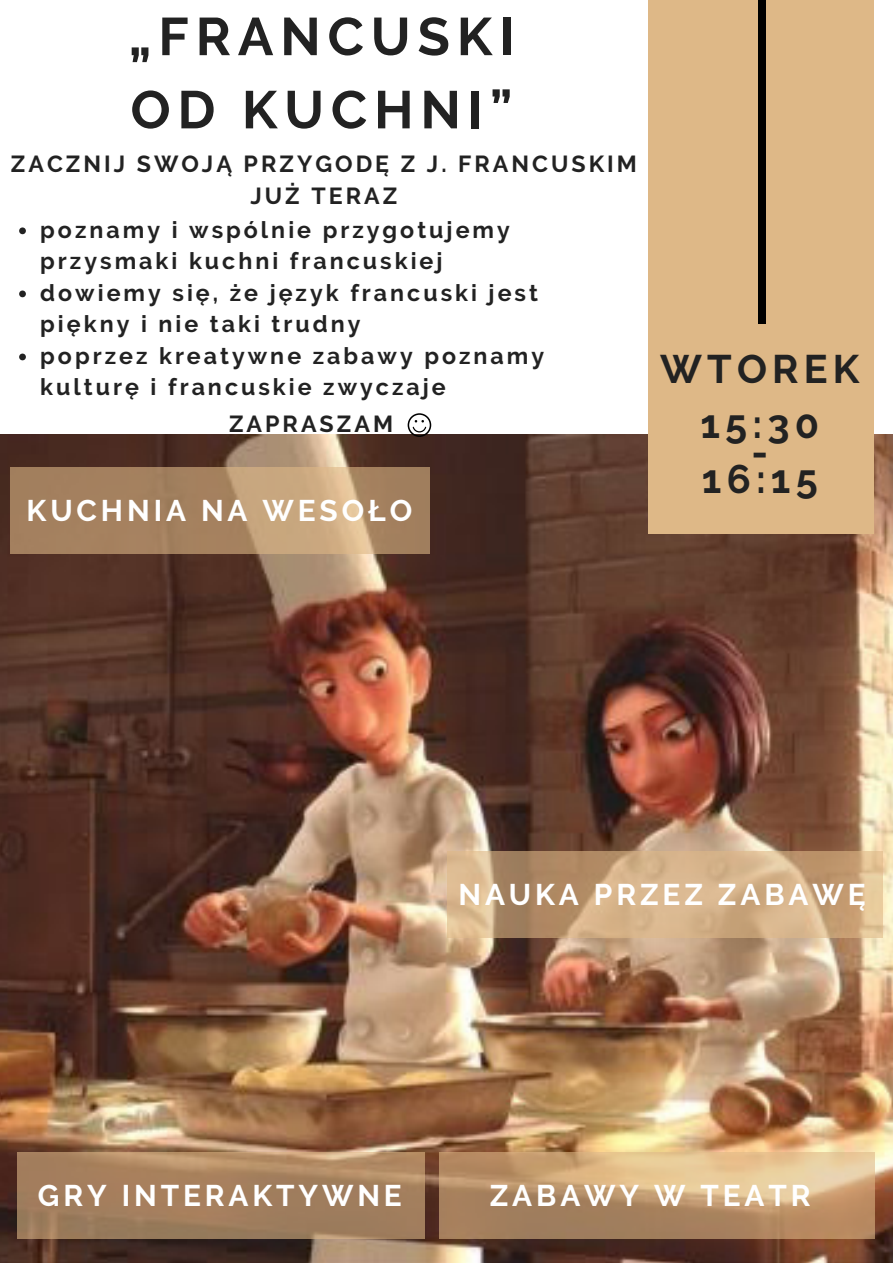
<style>
.page{position:relative;width:893px;height:1263px;background:#fff}
.page>*{position:absolute;margin:0;border:0;box-sizing:border-box;transform-origin:0 0}
.t1{font:700 52.95px/73.2px "Raleway";letter-spacing:.13em;color:#222}
.t2{font:700 39.75px/55.2px "Raleway";letter-spacing:.13em;color:#222;text-align:center}
.t3{font:700 29.85px "Raleway";letter-spacing:.13em;color:#fff}
.t4{font:700 23.25px/31.5px "Raleway";letter-spacing:.13em;color:#222}
</style>
<div class="page">
<img style="left:0;top:435px;width:893px;height:828px">
<div style="left:649px;top:0;width:225px;height:534px;background:#deb887"></div>
<div style="left:758px;top:0;width:8px;height:324px;background:#000"></div>
<svg style="left:19px;top:227px;width:7px;height:7px"></svg>
<svg style="left:19px;top:290px;width:7px;height:7px"></svg>
<svg style="left:19px;top:354px;width:7px;height:6px"></svg>
<svg style="left:10px;top:467px;width:420px;height:87px;background:#b08d69"></svg>
<svg style="left:447px;top:851px;width:436px;height:87px;background:#cba880"></svg>
<svg style="left:439px;top:1152px;width:436px;height:87px;background:#c29d74"></svg>
<svg style="left:17px;top:1152px;width:407px;height:87px;background:#a6815f"></svg>
<svg style="left:408px;top:413px;width:23px;height:24px"></svg>
<h1 class="t1" style="left:129px;top:0;width:387px">„FRANCUSKI<br>OD KUCHNI”</h1>
<p class="t4" style="left:11px;top:148px;width:627px;text-align:center">ZACZNIJ SWOJĄ PRZYGODĘ Z J. FRANCUSKIM<br>JUŻ TERAZ</p>
<p class="t4" style="left:40px;top:214px;width:505px">poznamy i wspólnie przygotujemy przysmaki kuchni francuskiej dowiemy się, że język francuski jest piękny i nie taki trudny<br>poprzez kreatywne zabawy poznamy kulturę i francuskie zwyczaje</p>
<p class="t4" style="left:229px;top:408px;width:165px">ZAPRASZAM</p>
<p class="t3" style="left:27px;top:493px;width:387px">KUCHNIA NA WESOŁO</p>
<h2 class="t2" style="left:660px;top:341px;width:201px">WTOREK<br>15:30<br>16:15</h2>
<h2 class="t2" style="left:751px;top:425px;width:18px">-</h2>
<p class="t3" style="left:458px;top:877px;width:409px">NAUKA PRZEZ ZABAWĘ</p>
<p class="t3" style="left:38px;top:1178px;width:365px">GRY INTERAKTYWNE</p>
<p class="t3" style="left:490px;top:1178px;width:322px">ZABAWY W TEATR</p>
</div>
